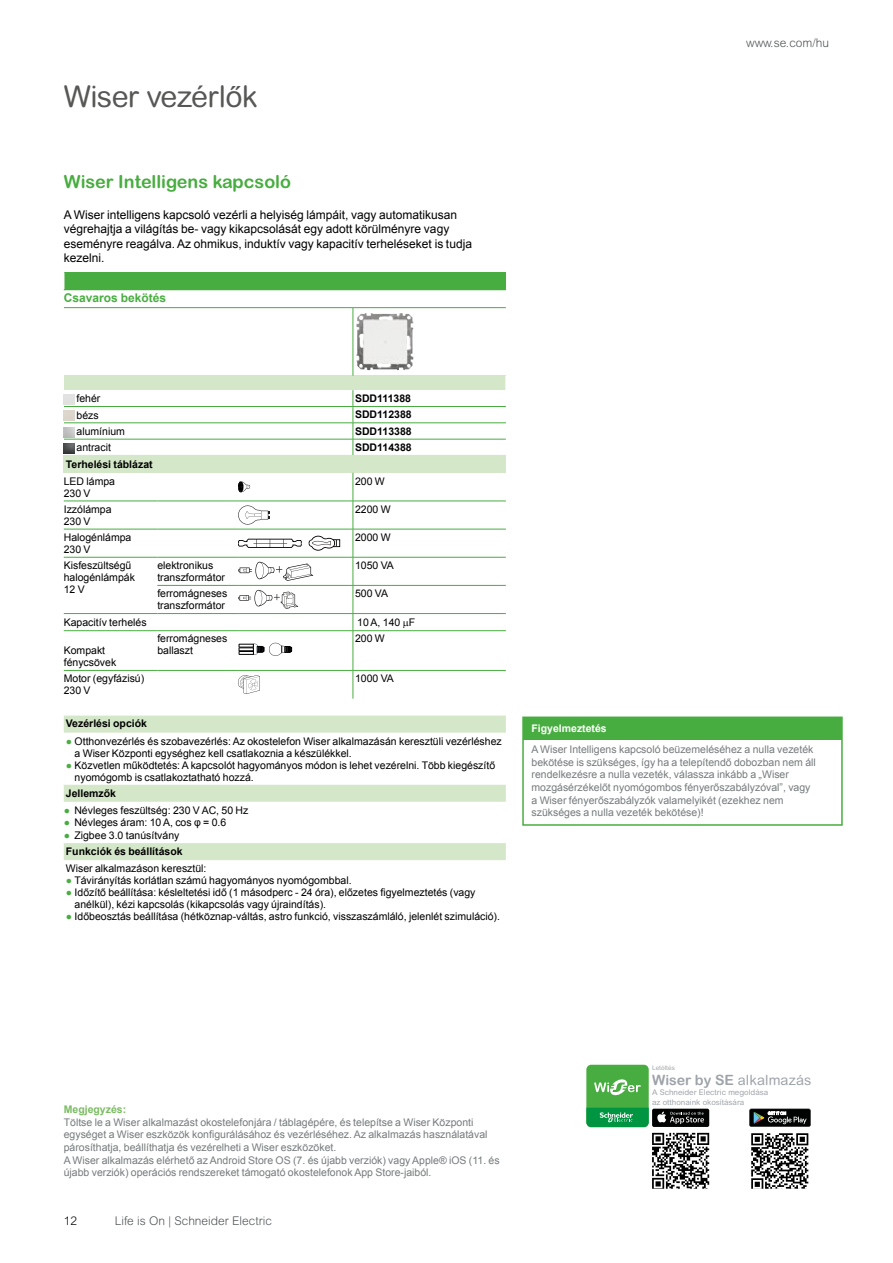
<style>
.page{position:relative;width:893px;height:1263px;background:#fff}
.page>*{position:absolute;margin:0;border:0;box-sizing:border-box;transform-origin:0 0}
.t1{font:30px "Arial Rounded MT Pro";letter-spacing:-.02em;color:#575756}
.t2{font:700 18px "Arial Rounded MT Pro";color:#48ad40}
.t3{font:14.1px "Arial Rounded MT Pro";letter-spacing:.01em;color:#9ea3a9}
.t4{font:12px/14.4px "Arial";color:#000}
.t5{font:300 12px "Arial Rounded MT Pro";color:#505456}
.t6{font:700 12px "Arial";color:#48ad40}
.t7{font:300 12px "Arial Rounded MT Pro";color:#000}
.t8{font:10.5px/12px "Arial";color:#000}
.t9{font:10.5px/12.6px "Arial";color:#767b7d}
.t10{font:700 10.5px/16.2px "Arial";color:#000}
.t11{font:700 10.5px "Arial";color:#fff}
.t12{font:700 10.5px "Arial";color:#7bbc63}
.t13{font:7.8px/9.4px "Arial Rounded MT Pro";color:#9ea3a9}
.t14{font:6.3px "Arial Rounded MT Pro";color:#9ea3a9}
.s1{color:#4bae42}
.s2{color:#48ad40}
.s3{font-weight:400;color:#48ad40}
.s4{font-weight:400}
.s5{font-family:"Arial Rounded MT Bold"}
</style>
<div class="page">
<div style="left:64px;top:272px;width:442px;height:18px;background:#48ad40"></div>
<div style="left:64px;top:376px;width:442px;height:14px;background:#d4e7c8"></div>
<hr style="left:353px;top:308px;width:1px;height:68px;background:#48ad40">
<hr style="left:64px;top:406px;width:289px;height:1px;background:#48ad40">
<hr style="left:353px;top:406px;width:153px;height:1px;background:#48ad40">
<hr style="left:64px;top:423px;width:289px;height:1px;background:#48ad40">
<hr style="left:353px;top:423px;width:153px;height:1px;background:#48ad40">
<hr style="left:353px;top:439px;width:153px;height:1px;background:#48ad40">
<hr style="left:64px;top:455px;width:289px;height:1px;background:#48ad40">
<hr style="left:353px;top:455px;width:153px;height:1px;background:#48ad40">
<svg style="left:353px;top:390px;width:1px;height:65px"></svg>
<hr style="left:64px;top:439px;width:289px;height:1px;background:#48ad40">
<hr style="left:64px;top:307px;width:289px;height:1px;background:#48ad40">
<hr style="left:353px;top:307px;width:153px;height:1px;background:#48ad40">
<svg style="left:64px;top:272px;width:1px;height:17px"></svg>
<img style="left:356px;top:313px;width:44px;height:55px">
<svg style="left:64px;top:394px;width:10px;height:10px"></svg>
<svg style="left:64px;top:411px;width:10px;height:10px"></svg>
<svg style="left:64px;top:427px;width:10px;height:10px"></svg>
<svg style="left:64px;top:443px;width:10px;height:10px"></svg>
<div style="left:64px;top:456px;width:442px;height:17px;background:#d4e7c8"></div>
<svg style="left:64px;top:716px;width:442px;height:144px"></svg>
<hr style="left:64px;top:613px;width:93px;height:1px;background:#48ad40">
<hr style="left:157px;top:613px;width:81px;height:1px;background:#48ad40">
<hr style="left:238px;top:613px;width:115px;height:1px;background:#48ad40">
<hr style="left:353px;top:613px;width:153px;height:1px;background:#48ad40">
<hr style="left:64px;top:630px;width:93px;height:1px;background:#48ad40">
<hr style="left:157px;top:630px;width:81px;height:1px;background:#48ad40">
<hr style="left:238px;top:630px;width:115px;height:1px;background:#48ad40">
<hr style="left:353px;top:630px;width:153px;height:1px;background:#48ad40">
<hr style="left:238px;top:529px;width:115px;height:1px;background:#48ad40">
<hr style="left:238px;top:501px;width:115px;height:1px;background:#48ad40">
<hr style="left:238px;top:670px;width:115px;height:1px;background:#48ad40">
<hr style="left:238px;top:557px;width:115px;height:1px;background:#48ad40">
<hr style="left:157px;top:585px;width:81px;height:1px;background:#48ad40">
<hr style="left:238px;top:585px;width:115px;height:1px;background:#48ad40">
<hr style="left:64px;top:529px;width:93px;height:1px;background:#48ad40">
<hr style="left:157px;top:529px;width:81px;height:1px;background:#48ad40">
<hr style="left:64px;top:501px;width:93px;height:1px;background:#48ad40">
<hr style="left:157px;top:501px;width:81px;height:1px;background:#48ad40">
<hr style="left:157px;top:557px;width:81px;height:1px;background:#48ad40">
<hr style="left:64px;top:670px;width:93px;height:1px;background:#48ad40">
<hr style="left:157px;top:670px;width:81px;height:1px;background:#48ad40">
<hr style="left:64px;top:557px;width:93px;height:1px;background:#48ad40">
<hr style="left:353px;top:529px;width:153px;height:1px;background:#48ad40">
<hr style="left:353px;top:501px;width:153px;height:1px;background:#48ad40">
<hr style="left:353px;top:670px;width:153px;height:1px;background:#48ad40">
<svg style="left:353px;top:671px;width:1px;height:27px"></svg>
<hr style="left:353px;top:557px;width:153px;height:1px;background:#48ad40">
<hr style="left:353px;top:585px;width:153px;height:1px;background:#48ad40">
<svg style="left:353px;top:473px;width:1px;height:157px"></svg>
<hr style="left:353px;top:631px;width:1px;height:39px;background:#48ad40">
<svg style="left:238px;top:481px;width:12px;height:12px"></svg>
<svg style="left:238px;top:505px;width:32px;height:20px"></svg>
<svg style="left:308px;top:536px;width:32px;height:15px"></svg>
<svg style="left:238px;top:539px;width:64px;height:9px"></svg>
<svg style="left:238px;top:562px;width:75px;height:19px"></svg>
<svg style="left:238px;top:590px;width:60px;height:19px"></svg>
<svg style="left:239px;top:643px;width:53px;height:13px"></svg>
<svg style="left:238px;top:675px;width:22px;height:19px"></svg>
<div style="left:522px;top:716px;width:321px;height:110px;border:2px solid #48ad40"></div>
<div style="left:523px;top:717px;width:318px;height:22px;background:#48ad40"></div>
<div style="left:652px;top:1109px;width:57px;height:18px;background:#010202;border-radius:2px"></div>
<svg style="left:657px;top:1111px;width:47px;height:13px"></svg>
<svg style="left:749px;top:1109px;width:62px;height:18px"></svg>
<div style="left:586px;top:1065px;width:63px;height:62px;background:#48ad40;border-radius:5px"></div>
<svg style="left:586px;top:1108px;width:63px;height:19px"></svg>
<svg style="left:594px;top:1079px;width:47px;height:17px"></svg>
<svg style="left:751px;top:1133px;width:57px;height:56px"></svg>
<svg style="left:652px;top:1133px;width:57px;height:56px"></svg>
<h1 class="t1" style="left:64px;top:79px;width:196px">Wiser vezérlők</h1>
<h2 class="t2" style="left:64px;top:170px;width:229px">Wiser Intelligens kapcsoló</h2>
<p class="t4" style="left:64px;top:208px;width:410px">A Wiser intelligens kapcsoló vezérli a helyiség lámpáit, vagy automatikusan végrehajtja a világítás be- vagy kikapcsolását egy adott körülményre vagy eseményre reagálva. Az ohmikus, induktív vagy kapacitív terheléseket is tudja kezelni.</p>
<p class="t6" style="left:64px;top:290px;width:104px">Csavaros bekötés</p>
<p class="t5" style="left:746px;top:36px;width:85px">www.se.com/hu</p>
<p class="t8" style="left:76px;top:393px;width:25px">fehér</p>
<p class="t10" style="left:355px;top:391px;width:58px">SDD111388</p>
<p class="t8" style="left:76px;top:409px;width:24px">bézs</p>
<p class="t10" style="left:355px;top:407px;width:58px">SDD112388</p>
<p class="t8" style="left:76px;top:425px;width:50px">alumínium</p>
<p class="t10" style="left:355px;top:423px;width:58px">SDD113388</p>
<p class="t8" style="left:76px;top:442px;width:36px">antracit</p>
<p class="t10" style="left:355px;top:440px;width:58px">SDD114388</p>
<p class="t10" style="left:66px;top:457px;width:88px">Terhelési táblázat</p>
<p class="t8" style="left:64px;top:475px;width:53px">LED lámpa<br>230 V</p>
<p class="t8" style="left:355px;top:475px;width:31px">200 W</p>
<p class="t8" style="left:64px;top:503px;width:49px">Izzólámpa<br>230 V</p>
<p class="t8" style="left:355px;top:503px;width:37px">2200 W</p>
<p class="t8" style="left:64px;top:531px;width:69px">Halogénlámpa<br>230 V</p>
<p class="t8" style="left:355px;top:531px;width:37px">2000 W</p>
<p class="t8" style="left:64px;top:560px;width:73px">Kisfeszültségű halogénlámpák<br>12 V</p>
<p class="t8" style="left:157px;top:560px;width:69px">elektronikus transzformátor</p>
<p class="t8" style="left:355px;top:560px;width:40px">1050 VA</p>
<p class="t8" style="left:157px;top:588px;width:72px">ferromágneses transzformátor</p>
<p class="t8" style="left:355px;top:588px;width:35px">500 VA</p>
<p class="t8" style="left:64px;top:616px;width:84px">Kapacitív terhelés</p>
<p class="t8" style="left:357px;top:616px;width:60px">10 A, 140 F</p>
<p class="t8" style="left:64px;top:645px;width:54px">Kompakt fénycsövek</p>
<p class="t8" style="left:157px;top:633px;width:72px">ferromágneses ballaszt</p>
<p class="t8" style="left:355px;top:633px;width:31px">200 W</p>
<p class="t8" style="left:64px;top:673px;width:82px">Motor (egyfázisú)<br>230 V</p>
<p class="t8" style="left:355px;top:673px;width:40px">1000 VA</p>
<p class="t10" style="left:66px;top:716px;width:83px">Vezérlési opciók</p>
<p class="t8" style="left:75px;top:735px;width:429px;text-indent:-9px"><span class="s1">●</span> Otthonvezérlés és szobavezérlés: Az okostelefon Wiser alkalmazásán keresztüli vezérléshez a Wiser Központi egységhez kell csatlakoznia a készülékkel.</p>
<p class="t8" style="left:75px;top:759px;width:422px;text-indent:-9px"><span class="s1">●</span> Közvetlen működtetés: A kapcsolót hagyományos módon is lehet vezérelni. Több kiegészítő nyomógomb is csatlakoztatható hozzá.</p>
<p class="t10" style="left:66px;top:785px;width:52px">Jellemzők</p>
<p class="t8" style="left:64px;top:804px;width:186px"><span class="s2">●</span> Névleges feszültség: 230 V AC, 50 Hz</p>
<p class="t8" style="left:64px;top:817px;width:164px"><span class="s2">●</span> Névleges áram: 10 A, cos φ = 0.6</p>
<p class="t10" style="left:64px;top:827px;width:120px"><span class="s3">●</span> <span class="s4">Zigbee 3.0 tanúsítvány<br></span>Funkciók és beállítások</p>
<p class="t8" style="left:66px;top:862px;width:142px">Wiser alkalmazáson keresztül:</p>
<p class="t8" style="left:66px;top:874px;width:287px"><span class="s1">●</span> Távirányítás korlátlan számú hagyományos nyomógombbal.</p>
<p class="t8" style="left:75px;top:886px;width:402px;text-indent:-9px"><span class="s1">●</span> Időzítő beállítása: késleltetési idő (1 másodperc - 24 óra), előzetes figyelmeztetés (vagy anélkül), kézi kapcsolás (kikapcsolás vagy újraindítás).</p>
<p class="t8" style="left:66px;top:910px;width:436px"><span class="s2">●</span> Időbeosztás beállítása (hétköznap-váltás, astro funkció, visszaszámláló, jelenlét szimuláció).</p>
<p class="t11" style="left:531px;top:721px;width:77px">Figyelmeztetés</p>
<p class="t9" style="left:531px;top:743px;width:286px">A Wiser Intelligens kapcsoló beüzemeléséhez a nulla vezeték bekötése is szükséges, így ha a telepítendő dobozban nem áll rendelkezésre a nulla vezeték, válassza inkább a „Wiser mozgásérzékelőt nyomógombos fényerőszabályzóval”, vagy a Wiser fényerőszabályzók valamelyikét (ezekhez nem szükséges a nulla vezeték bekötése)!</p>
<p class="t12" style="left:64px;top:1102px;width:64px">Megjegyzés:</p>
<p class="t9" style="left:64px;top:1116px;width:437px">Töltse le a Wiser alkalmazást okostelefonjára / táblagépére, és telepítse a Wiser Központi egységet a Wiser eszközök konfigurálásához és vezérléséhez. Az alkalmazás használatával párosíthatja, beállíthatja és vezérelheti a Wiser eszközöket.<br>A Wiser alkalmazás elérhető az Android Store OS (7. és újabb verziók) vagy Apple® iOS (11. és újabb verziók) operációs rendszereket támogató okostelefonok App Store-jaiból.</p>
<p class="t7" style="left:64px;top:1214px;width:15px">12</p>
<p class="t5" style="left:115px;top:1214px;width:159px">Life is On | Schneider Electric</p>
<p class="t14" style="left:652px;top:1064px;width:24px">Letöltés</p>
<p class="t13" style="left:652px;top:1088px;width:118px">A Schneider Electric megoldása az otthonaink okosítására</p>
<h3 class="t3" style="left:652px;top:1071px;width:161px"><span class="s5">Wiser by SE</span> alkalmazás</h3>
</div>
